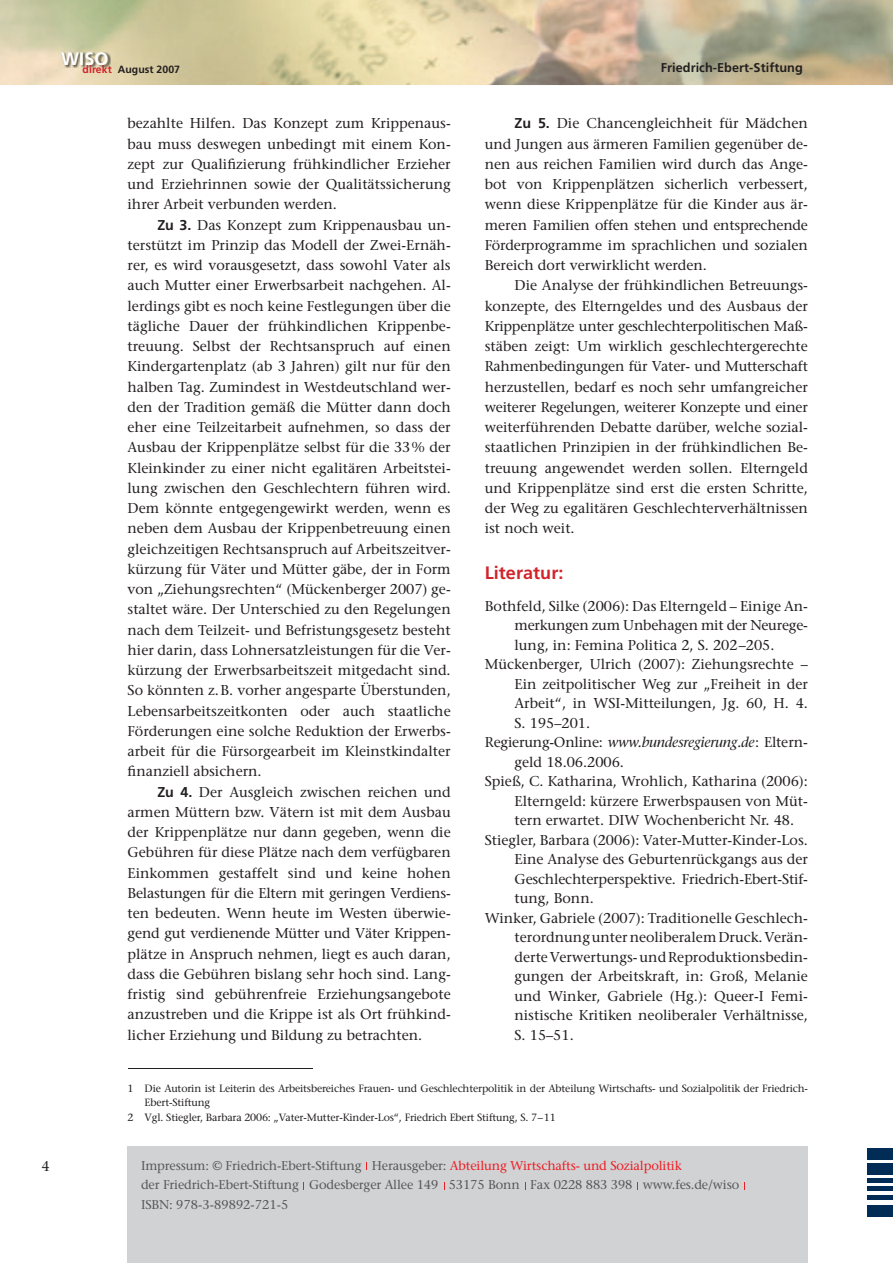
<style>
.page{position:relative;width:893px;height:1263px;background:#fff}
.page>*{position:absolute;margin:0;border:0;box-sizing:border-box;transform-origin:0 0}
.t1{font:700 18px "Frutiger";letter-spacing:.005em;color:#d1232a}
.t2{font:700 18px "Frutiger";color:#fff}
.t3{font:14.25px/20.2px "Stone Serif";color:#231f20;text-align:justify}
.t4{font:12.75px/19.5px "Stone Serif";letter-spacing:-.01em;color:#57585a}
.t5{font:700 12.75px "Frutiger";letter-spacing:.005em;color:#231f20}
.t6{font:10.5px "Stone Serif";letter-spacing:-.015em;color:#231f20}
.t7{font:700 10.5px "Frutiger";letter-spacing:.005em;color:#231f20}
.s1{color:#d1232a}
.s2{font-family:"Frutiger";font-weight:700}
.s3{font-style:italic}
.s4{color:#ee1d23}
</style>
<div class="page">
<img style="left:0;top:0;width:893px;height:85px">
<div style="left:867px;top:1148px;width:26px;height:11px;background:#002c55"></div>
<div style="left:867px;top:1205px;width:26px;height:11px;background:#002c55"></div>
<div style="left:867px;top:1163px;width:26px;height:11px;background:#002c55"></div>
<hr style="left:867px;top:1178px;width:26px;height:4px;background:#002c55">
<hr style="left:867px;top:1187px;width:26px;height:4px;background:#002c55">
<hr style="left:867px;top:1195px;width:26px;height:4px;background:#002c55">
<hr style="left:128px;top:1068px;width:185px;height:1px;background:#231f20">
<img style="left:61px;top:52px;width:50px;height:16px">
<div style="left:128px;top:1147px;width:680px;height:116px;background:#d1d2d4"></div>
<p class="t2" style="left:61px;top:52px;width:49px">WISO</p>
<p class="t7" style="left:83px;top:65px;width:99px"><span class="s1">direkt</span> August 2007</p>
<p class="t5" style="left:661px;top:62px;width:144px">Friedrich-Ebert-Stiftung</p>
<p class="t3" style="left:128px;top:115px;width:325px">bezahlte Hilfen. Das Konzept zum Krippenaus&shy;bau muss deswegen unbedingt mit einem Kon&shy;zept zur Qualifizierung frühkindlicher Erzieher und Erziehrinnen sowie der Qualitätssicherung ihrer Arbeit verbunden werden.</p>
<p class="t3" style="left:128px;top:216px;width:325px;text-indent:30px"><span class="s2">Zu 3.</span> Das Konzept zum Krippenausbau un&shy;terstützt im Prinzip das Modell der Zwei-Ernäh&shy;rer, es wird vorausgesetzt, dass sowohl Vater als auch Mutter einer Erwerbsarbeit nachgehen. Al&shy;lerdings gibt es noch keine Festlegungen über die tägliche Dauer der frühkindlichen Krippenbe&shy;treuung. Selbst der Rechtsanspruch auf einen Kindergartenplatz (ab 3 Jahren) gilt nur für den halben Tag. Zumindest in Westdeutschland wer&shy;den der Tradition gemäß die Mütter dann doch eher eine Teilzeitarbeit aufnehmen, so dass der Ausbau der Krippenplätze selbst für die 33% der Kleinkinder zu einer nicht egalitären Arbeitstei&shy;lung zwischen den Geschlechtern führen wird.<br>Dem könnte entgegengewirkt werden, wenn es neben dem Ausbau der Krippenbetreuung einen gleichzeitigen Rechtsanspruch auf Arbeitszeitver&shy;kürzung für Väter und Mütter gäbe, der in Form von „Ziehungsrechten“ (Mückenberger 2007) ge&shy;staltet wäre. Der Unterschied zu den Regelungen nach dem Teilzeit- und Befristungsgesetz besteht hier darin, dass Lohnersatzleistungen für die Ver&shy;kürzung der Erwerbsarbeitszeit mitgedacht sind.<br>So könnten z.B. vorher angesparte Überstunden, Lebensarbeitszeitkonten oder auch staatliche Förderungen eine solche Reduktion der Erwerbs&shy;arbeit für die Fürsorgearbeit im Kleinstkindalter finanziell absichern.</p>
<p class="t3" style="left:128px;top:783px;width:325px;text-indent:30px"><span class="s2">Zu 4.</span> Der Ausgleich zwischen reichen und armen Müttern bzw. Vätern ist mit dem Ausbau der Krippenplätze nur dann gegeben, wenn die Gebühren für diese Plätze nach dem verfügbaren Einkommen gestaffelt sind und keine hohen Belastungen für die Eltern mit geringen Verdiens&shy;ten bedeuten. Wenn heute im Westen überwie&shy;gend gut verdienende Mütter und Väter Krip pen&shy;plätze in Anspruch nehmen, liegt es auch daran, dass die Gebühren bislang sehr hoch sind. Lang&shy;fristig sind gebührenfreie Erziehungsangebote anzustreben und die Krippe ist als Ort frühkind&shy;l i cher Erziehung und Bildung zu betrachten.</p>
<p class="t3" style="left:485px;top:115px;width:325px;text-indent:30px"><span class="s2">Zu 5.</span> Die Chancengleichheit für Mädchen und Jungen aus ärmeren Familien gegenüber de&shy;nen aus reichen Familien wird durch das Ange&shy;bot von Krippenplätzen sicherlich verbessert, wenn diese Krippenplätze für die Kinder aus är&shy;meren Familien offen stehen und entsprechende Förder pro gramme im sprachlichen und sozialen Be reich dort verwirklicht werden.</p>
<p class="t3" style="left:485px;top:277px;width:325px;text-indent:30px">Die Analyse der frühkindlichen Betreuungs&shy;konzepte, des Elterngeldes und des Ausbaus der Krippenplätze unter geschlechterpolitischen Maß&shy;stäben zeigt: Um wirklich geschlechtergerechte Rahmenbedingungen für Vater- und Mutterschaft herzustellen, bedarf es noch sehr umfangreicher weiterer Regelungen, weiterer Konzepte und einer weiterführenden Debatte darüber, welche sozial&shy;staatlichen Prinzipien in der frühkindlichen Be&shy;treuung angewendet werden sollen. Elterngeld und Krippenplätze sind erst die ersten Schritte, der Weg zu egalitären Geschlechterverhältnissen ist noch weit.</p>
<p class="t1" style="left:485px;top:566px;width:80px">Literatur:</p>
<p class="t3" style="left:485px;top:597px;width:325px">Bothfeld, Silke (2006): Das Elterngeld – Einige An-</p>
<p class="t3" style="left:514px;top:617px;width:295px">merkungen zum Unbehagen mit der Neurege-</p>
<p class="t3" style="left:514px;top:636px;width:261px">lung, in: Femina Politica 2, S. 202–205.</p>
<p class="t3" style="left:485px;top:656px;width:325px">Mückenberger, Ulrich (2007): Ziehungsrechte –</p>
<p class="t3" style="left:514px;top:675px;width:295px">Ein zeitpolitischer Weg zur „Freiheit in der</p>
<p class="t3" style="left:514px;top:695px;width:295px">Arbeit“, in WSI-Mitteilungen, Jg. 60, H. 4.</p>
<p class="t3" style="left:514px;top:714px;width:77px">S. 195–201.</p>
<p class="t3" style="left:485px;top:734px;width:325px">Regierung-Online: <span class="s3">www.bundesregierung.de</span>: Eltern-</p>
<p class="t3" style="left:514px;top:753px;width:111px">geld 18.06.2006.</p>
<p class="t3" style="left:485px;top:773px;width:325px">Spieß, C. Katharina, Wrohlich, Katharina (2006):</p>
<p class="t3" style="left:514px;top:792px;width:295px">Elterngeld: kürzere Erwerbspausen von Müt-</p>
<p class="t3" style="left:514px;top:812px;width:281px">tern erwartet. DIW Wochenbericht Nr. 48.</p>
<p class="t3" style="left:485px;top:831px;width:325px">Stiegler, Barbara (2006): Vater-Mutter-Kinder-Los.</p>
<p class="t3" style="left:514px;top:851px;width:295px">Eine Analyse des Geburtenrückgangs aus der</p>
<p class="t3" style="left:514px;top:870px;width:295px">Geschlechterperspektive. Friedrich-Ebert-Stif-</p>
<p class="t3" style="left:514px;top:890px;width:81px">tung, Bonn.</p>
<p class="t3" style="left:485px;top:909px;width:325px">Winker, Gabriele (2007): Traditionelle Geschlech-</p>
<p class="t3" style="left:514px;top:929px;width:295px">terordnung unter neoliberalem Druck. Verän-</p>
<p class="t3" style="left:514px;top:948px;width:295px">derte Verwertungs- und Reproduktionsbedin-</p>
<p class="t3" style="left:514px;top:968px;width:295px">gungen der Arbeitskraft, in: Groß, Me lanie</p>
<p class="t3" style="left:514px;top:987px;width:295px">und Winker, Gabriele (Hg.): Queer-I Femi -</p>
<p class="t3" style="left:514px;top:1007px;width:295px">nis tische Kritiken neoliberaler Verhältnisse,</p>
<p class="t3" style="left:514px;top:1026px;width:61px">S. 15–51.</p>
<p class="t6" style="left:128px;top:1084px;width:682px">1 Die Autorin ist Leiterin des Arbeitsbereiches Frauen- und Geschlechterpolitik in der Abteilung Wirtschafts- und Sozialpolitik der Friedrich-</p>
<p class="t6" style="left:145px;top:1098px;width:67px">Ebert-Stiftung</p>
<p class="t6" style="left:128px;top:1113px;width:430px">2 Vgl. Stiegler, Barbara 2006: „Vater-Mutter-Kinder-Los“, Friedrich Ebert Stiftung, S. 7–11</p>
<p class="t3" style="left:41px;top:1157px;width:10px">4</p>
<p class="t4" style="left:141px;top:1157px;width:600px">Impressum: © Friedrich-Ebert-Stiftung Herausgeber: <span class="s4">Abteilung Wirtschafts- und Sozialpolitik<br></span>der Friedrich-Ebert-Stiftung Godesberger Allee 149 53175 Bonn Fax 0228 883 398 www.fes.de/wiso<br>ISBN: 978-3-89892-721-5</p>
</div>
